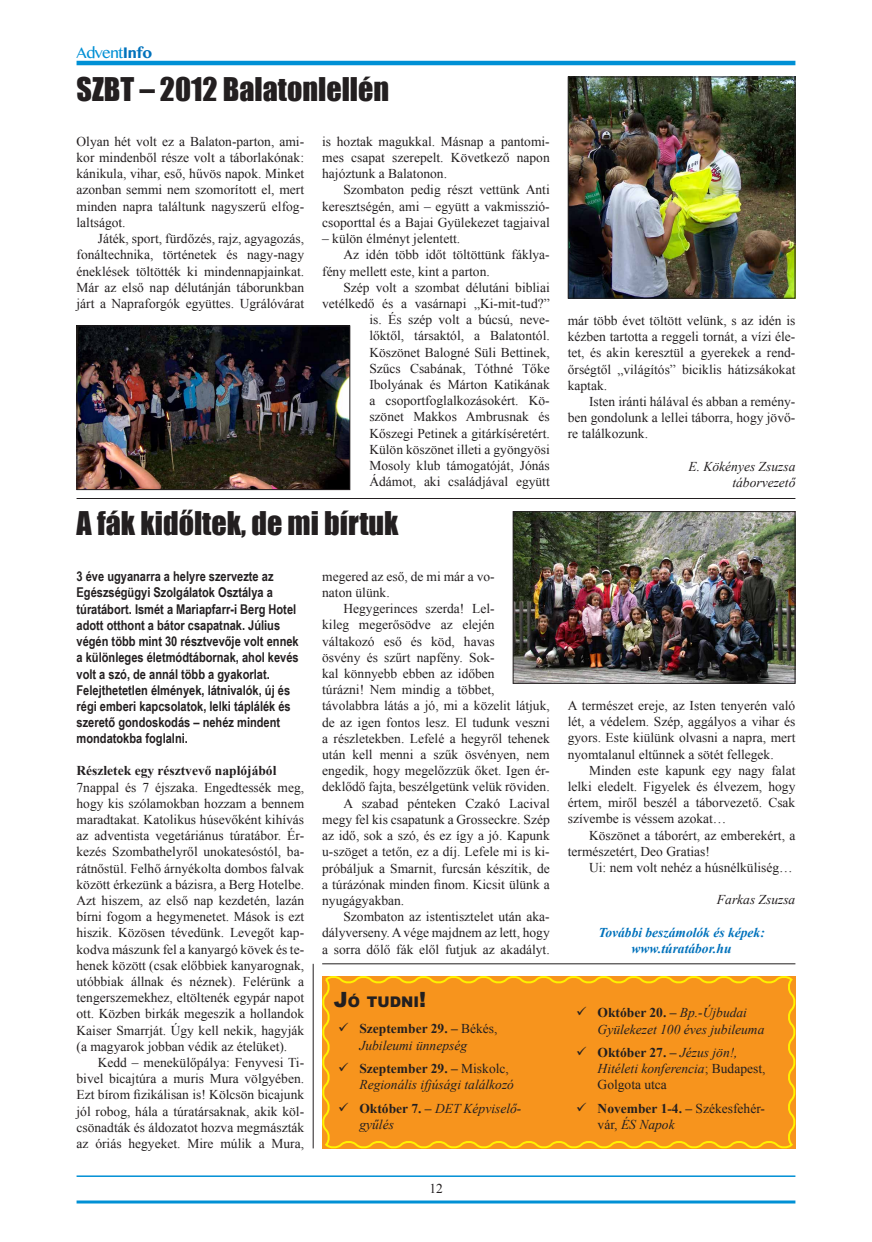
<style>
.page{position:relative;width:872px;height:1242px;background:#fff}
.page>*{position:absolute;margin:0;border:0;box-sizing:border-box;transform-origin:0 0}
.t1{font:30px "Impact";color:#231f20}
.t2{font:15px "Bangla MN";letter-spacing:-.03em;color:#0090d5}
.t3{font:900 14.7px "Arial";color:#231f20}
.t4{font:13.5px/16.2px "Times New Roman";color:#231f20;text-align:justify}
.t5{font:700 13.5px/16.2px "Arial Narrow";color:#231f20}
.t6{font:italic 13.5px/16.2px "Times New Roman";color:#231f20}
.t7{font:italic 700 13.5px/16.2px "Times New Roman";color:#0072bc;text-align:center}
.t8{font:700 13.5px "Times New Roman";color:#231f20}
.s1{font-weight:700;color:#0072bc}
.s2{font-size:21px}
.s3{font-weight:700;font-style:normal}
.s4{font-style:normal}
.s5{font-weight:700}
.s6{font-style:italic}
</style>
<div class="page">
<hr style="left:77px;top:61px;width:718px;height:4px;background:#0090d5">
<hr style="left:77px;top:1175px;width:718px;height:2px;background:#0090d5">
<hr style="left:77px;top:1200px;width:718px;height:3px;background:#0090d5">
<img style="left:515px;top:513px;width:278px;height:169px">
<div style="left:513px;top:511px;width:282px;height:173px;border:1px solid #231f20"></div>
<img style="left:79px;top:327px;width:269px;height:161px">
<div style="left:77px;top:325px;width:273px;height:165px;border:1px solid #231f20"></div>
<hr style="left:77px;top:498px;width:718px;height:1px;background:#231f20">
<div style="left:322px;top:976px;width:474px;height:173px;background:#f7941d"></div>
<img style="left:570px;top:79px;width:223px;height:217px">
<div style="left:568px;top:77px;width:227px;height:221px;border:1px solid #231f20"></div>
<hr style="left:322px;top:963px;width:473px;height:1px;background:#231f20">
<hr style="left:313px;top:963px;width:1px;height:185px;background:#231f20">
<p class="t2" style="left:77px;top:43px;width:77px">Advent<span class="s1">Info</span></p>
<h1 class="t1" style="left:77px;top:66px;width:314px">SZBT – 2012 Balatonlellén</h1>
<p class="t4" style="left:77px;top:133px;width:229px">Olyan hét volt ez a Balaton-parton, ami&shy;kor mindenből része volt a táborlakónak: kánikula, vihar, eső, hűvös napok. Minket azonban semmi nem szomorított el, mert minden napra találtunk nagyszerű elfog&shy;laltságot.</p>
<p class="t4" style="left:77px;top:230px;width:229px;text-indent:21px">Játék, sport, fürdőzés, rajz, agyagozás, fonáltechnika, történetek és nagy-nagy éneklések töltötték ki mindennapjainkat.<br>Már az első nap délutánján táborunkban járt a Napraforgók együttes. Ugrálóvárat</p>
<p class="t4" style="left:322px;top:133px;width:229px">is hoztak magukkal. Másnap a pantomi&shy;mes csapat szerepelt. Következő napon hajóztunk a Balatonon.</p>
<p class="t4" style="left:322px;top:182px;width:229px;text-indent:21px">Szombaton pedig részt vettünk Anti keresztségén, ami – együtt a vakmisszió&shy;csoporttal és a Bajai Gyülekezet tagjaival</p>
<p class="t4" style="left:322px;top:230px;width:139px">– külön élményt jelentett.</p>
<p class="t4" style="left:343px;top:246px;width:208px">Az idén több időt töltöttünk fáklya-</p>
<p class="t4" style="left:322px;top:263px;width:169px">fény mellett este, kint a parton.</p>
<p class="t4" style="left:343px;top:279px;width:208px">Szép volt a szombat délutáni bibliai</p>
<p class="t4" style="left:322px;top:295px;width:229px">vetélkedő és a vasárnapi „Ki-mit-tud?”</p>
<p class="t4" style="left:369px;top:311px;width:182px">is. És szép volt a búcsú, neve-</p>
<p class="t4" style="left:369px;top:327px;width:182px">lőktől, társaktól, a Balatontól.</p>
<p class="t4" style="left:369px;top:344px;width:182px">Köszönet Balogné Süli Bettinek,</p>
<p class="t4" style="left:369px;top:360px;width:182px">Szűcs Csabának, Tóthné Tőke</p>
<p class="t4" style="left:369px;top:376px;width:182px">Ibolyának és Márton Katikának</p>
<p class="t4" style="left:369px;top:392px;width:182px">a csoportfoglalkozásokért. Kö-</p>
<p class="t4" style="left:369px;top:408px;width:182px">szönet Makkos Ambrusnak és</p>
<p class="t4" style="left:369px;top:425px;width:182px">Kőszegi Petinek a gitárkíséretért.</p>
<p class="t4" style="left:369px;top:441px;width:182px">Külön köszönet illeti a gyöngyösi</p>
<p class="t4" style="left:369px;top:457px;width:182px">Mosoly klub támogatóját, Jónás</p>
<p class="t4" style="left:369px;top:473px;width:182px">Ádámot, aki családjával együtt</p>
<h1 class="t1" style="left:77px;top:500px;width:323px">A fák kidőltek, de mi bírtuk</h1>
<p class="t5" style="left:77px;top:568px;width:224px">3 éve ugyanarra a helyre szervezte az Egészségügyi Szolgálatok Osztálya a túratábort. Ismét a Mariapfarr-i Berg Hotel adott otthont a bátor csapatnak. Július végén több mint 30 résztvevője volt ennek a különleges életmódtábornak, ahol kevés volt a szó, de annál több a gyakorlat.<br>Felejthetetlen élmények, látnivalók, új és régi emberi kapcsolatok, lelki táplálék és szerető gondoskodás – nehéz mindent mondatokba foglalni.</p>
<p class="t8" style="left:77px;top:761px;width:201px">Részletek egy résztvevő naplójából</p>
<p class="t4" style="left:77px;top:778px;width:229px">7nappal és 7 éjszaka. Engedtessék meg, hogy kis szólamokban hozzam a bennem maradtakat. Katolikus húsevőként kihívás az adventista vegetáriánus túratábor. Ér&shy;kezés Szombathelyről unokatesóstól, ba&shy;rátnőstül. Felhő árnyékolta dombos falvak között érkezünk a bázisra, a Berg Hotelbe.<br>Azt hiszem, az első nap kezdetén, lazán bírni fogom a hegymenetet. Mások is ezt hiszik. Közösen tévedünk. Levegőt kap&shy;kodva mászunk fel a kanyargó kövek és te&shy;henek között (csak előbbiek kanyarognak, utóbbiak állnak és néznek). Felérünk a tengerszemekhez, eltöltenék egypár napot ott. Közben birkák megeszik a hollandok Kaiser Smarrját. Úgy kell nekik, hagyják (a magyarok jobban védik az ételüket).</p>
<p class="t4" style="left:77px;top:1054px;width:229px;text-indent:21px">Kedd – menekülőpálya: Fenyvesi Ti&shy;bivel bicajtúra a muris Mura völgyében.<br>Ezt bírom fizikálisan is! Kölcsön bicajunk jól robog, hála a túratársaknak, akik köl&shy;csönadták és áldozatot hozva megmászták az óriás hegyeket. Mire múlik a Mura,</p>
<p class="t4" style="left:322px;top:568px;width:174px">megered az eső, de mi már a vo&shy;naton ülünk.</p>
<p class="t4" style="left:343px;top:600px;width:153px">Hegygerinces szerda! Lel-</p>
<p class="t4" style="left:322px;top:616px;width:174px">kileg megerősödve az elején</p>
<p class="t4" style="left:322px;top:633px;width:174px">váltakozó eső és köd, havas</p>
<p class="t4" style="left:322px;top:649px;width:174px">ösvény és szűrt napfény. Sok-</p>
<p class="t4" style="left:322px;top:665px;width:174px">kal könnyebb ebben az időben</p>
<p class="t4" style="left:322px;top:681px;width:174px">túrázni! Nem mindig a többet,</p>
<p class="t4" style="left:322px;top:697px;width:229px">távolabbra látás a jó, mi a közelit látjuk,</p>
<p class="t4" style="left:322px;top:714px;width:229px">de az igen fontos lesz. El tudunk veszni</p>
<p class="t4" style="left:322px;top:730px;width:229px">a részletekben. Lefelé a hegyről tehenek</p>
<p class="t4" style="left:322px;top:746px;width:229px">után kell menni a szűk ösvényen, nem</p>
<p class="t4" style="left:322px;top:762px;width:229px">engedik, hogy megelőzzük őket. Igen ér-</p>
<p class="t4" style="left:322px;top:778px;width:229px">deklődő fajta, beszélgetünk velük röviden.</p>
<p class="t4" style="left:343px;top:795px;width:208px">A szabad pénteken Czakó Lacival</p>
<p class="t4" style="left:322px;top:811px;width:229px">megy fel kis csapatunk a Grosseckre. Szép</p>
<p class="t4" style="left:322px;top:827px;width:229px">az idő, sok a szó, és ez így a jó. Kapunk</p>
<p class="t4" style="left:322px;top:843px;width:229px">u-szöget a tetőn, ez a díj. Lefele mi is ki-</p>
<p class="t4" style="left:322px;top:859px;width:229px">próbáljuk a Smarnit, furcsán készítik, de</p>
<p class="t4" style="left:322px;top:876px;width:229px">a túrázónak minden finom. Kicsit ülünk a</p>
<p class="t4" style="left:322px;top:892px;width:84px">nyugágyakban.</p>
<p class="t4" style="left:343px;top:908px;width:208px">Szombaton az istentisztelet után aka-</p>
<p class="t4" style="left:322px;top:924px;width:229px">dályverseny. A vége majdnem az lett, hogy</p>
<p class="t4" style="left:322px;top:940px;width:229px">a sorra dőlő fák elől futjuk az akadályt.</p>
<p class="t3" style="left:334px;top:991px;width:94px"><span class="s2">J</span>ó tudni<span class="s2">!</span></p>
<p class="t6" style="left:359px;top:1020px;width:140px;text-indent:-21px">✓ <span class="s3">Szeptember 29. –</span> <span class="s4">Békés,<br></span>Jubileumi ünnepség</p>
<p class="t6" style="left:359px;top:1060px;width:156px;text-indent:-21px">✓ <span class="s3">Szeptember 29. –</span> <span class="s4">Miskolc,<br></span>Regionális ifjúsági találkozó</p>
<p class="t6" style="left:359px;top:1099px;width:163px;text-indent:-21px">✓ <span class="s3">Október 7. –</span> DET Képviselő&shy;gyűlés</p>
<p class="t4" style="left:429px;top:1180px;width:15px">12</p>
<p class="t4" style="left:568px;top:312px;width:229px">már több évet töltött velünk, s az idén is kézben tartotta a reggeli tornát, a vízi éle&shy;tet, és akin keresztül a gyerekek a rend&shy;őrségtől „világítós” biciklis hátizsákokat kaptak.</p>
<p class="t4" style="left:568px;top:393px;width:229px;text-indent:21px">Isten iránti hálával és abban a remény&shy;ben gondolunk a lellei táborra, hogy jövő&shy;re találkozunk.</p>
<p class="t6" style="left:688px;top:458px;width:108px;text-align:right">E. Kökényes Zsuzsa táborvezető</p>
<p class="t4" style="left:568px;top:697px;width:229px">A természet ereje, az Isten tenyerén való lét, a védelem. Szép, aggályos a vihar és gyors. Este kiülünk olvasni a napra, mert nyomtalanul eltűnnek a sötét fellegek.</p>
<p class="t4" style="left:568px;top:762px;width:229px;text-indent:21px">Minden este kapunk egy nagy falat lelki eledelt. Figyelek és élvezem, hogy értem, miről beszél a táborvezető. Csak szívembe is véssem azokat…</p>
<p class="t4" style="left:568px;top:826px;width:229px;text-indent:21px">Köszönet a táborért, az emberekért, a természetért, Deo Gratias!</p>
<p class="t4" style="left:589px;top:859px;width:205px">Ui: nem volt nehéz a húsnélküliség…</p>
<p class="t6" style="left:717px;top:891px;width:80px">Farkas Zsuzsa</p>
<p class="t7" style="left:598px;top:923px;width:168px">További beszámolók és képek: www.túratábor.hu</p>
<p class="t6" style="left:597px;top:1004px;width:168px;text-indent:-21px">✓ <span class="s3">Október 20. –</span> Bp.-Újbudai<br>Gyülekezet 100 éves jubileuma</p>
<p class="t6" style="left:597px;top:1044px;width:169px;text-indent:-21px">✓ <span class="s3">Október 27. –</span> Jézus jön!,<br>Hitéleti konferencia<span class="s4">; Budapest,<br>Golgota utca</span></p>
<p class="t4" style="left:597px;top:1100px;width:169px;text-indent:-21px">✓ <span class="s5">November 1-4. –</span> Székesfehér&shy;vár, <span class="s6">ÉS Napok</span></p>
</div>
